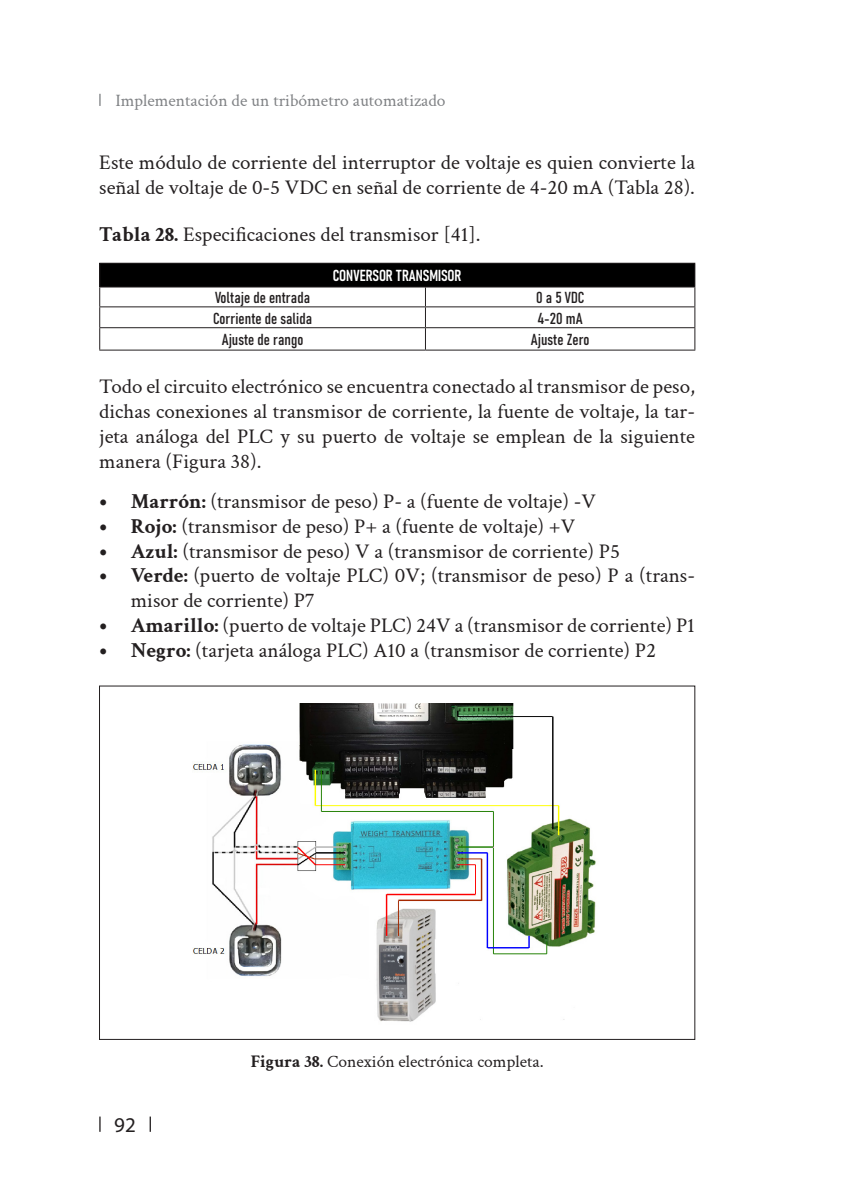
<style>
.page{position:relative;width:844px;height:1191px;background:#fff}
.page>*{position:absolute;margin:0;border:0;box-sizing:border-box;transform-origin:0 0}
.Contenido{font:21px/24.8px "Crimson Text";color:#231f20}
.LISTA_TABLAS{font:21px "Crimson Text";color:#231f20}
.t1{font:21px "Myriad Pro";color:#231f20}
.t2{font:17.5px "Crimson Text";color:#808285}
.Contenido-2{font:17.5px "Crimson Text";color:#231f20}
.Sin_espaciado{font:15.75px "Bahnschrift";color:#231f20}
.Sin_espaciado-2{font:15.75px "Bahnschrift";letter-spacing:-.01em;color:#fff}
.s1{font-weight:700}
</style>
<div class="page">
<svg style="left:99px;top:1116px;width:2px;height:15px"></svg>
<svg style="left:149px;top:1116px;width:2px;height:15px"></svg>
<svg style="left:99px;top:94px;width:2px;height:12px"></svg>
<div style="left:100px;top:263px;width:594px;height:24px;background:#000"></div>
<hr style="left:99px;top:263px;width:326px;height:1px;background:#231f20">
<hr style="left:425px;top:263px;width:270px;height:1px;background:#231f20">
<hr style="left:99px;top:286px;width:326px;height:1px;background:#231f20">
<hr style="left:425px;top:286px;width:270px;height:1px;background:#231f20">
<hr style="left:99px;top:306px;width:326px;height:1px;background:#231f20">
<hr style="left:425px;top:306px;width:270px;height:1px;background:#231f20">
<hr style="left:99px;top:327px;width:326px;height:1px;background:#231f20">
<svg style="left:99px;top:264px;width:1px;height:86px"></svg>
<hr style="left:425px;top:327px;width:270px;height:1px;background:#231f20">
<svg style="left:425px;top:287px;width:1px;height:63px"></svg>
<svg style="left:694px;top:264px;width:1px;height:86px"></svg>
<hr style="left:99px;top:350px;width:326px;height:1px;background:#231f20">
<hr style="left:425px;top:350px;width:270px;height:1px;background:#231f20">
<img style="left:193px;top:703px;width:403px;height:319px">
<p class="t2" style="left:115px;top:88px;width:331px">Implementación de un tribómetro automatizado</p>
<p class="Contenido" style="left:99px;top:149px;width:597px">Este módulo de corriente del interruptor de voltaje es quien convierte la señal de voltaje de 0-5 VDC en señal de corriente de 4-20 mA (Tabla 28).</p>
<p class="LISTA_TABLAS" style="left:99px;top:219px;width:383px"><span class="s1">Tabla 28.</span> Especificaciones del transmisor [41].</p>
<p class="Sin_espaciado-2" style="left:333px;top:266px;width:130px">CONVERSOR TRANSMISOR</p>
<p class="Sin_espaciado" style="left:215px;top:288px;width:96px">Voltaje de entrada</p>
<p class="Sin_espaciado" style="left:536px;top:288px;width:50px">0 a 5 VDC</p>
<p class="Sin_espaciado" style="left:213px;top:308px;width:101px">Corriente de salida</p>
<p class="Sin_espaciado" style="left:537px;top:308px;width:47px">4-20 mA</p>
<p class="Sin_espaciado" style="left:222px;top:330px;width:83px">Ajuste de rango</p>
<p class="Sin_espaciado" style="left:531px;top:330px;width:60px">Ajuste Zero</p>
<p class="Contenido" style="left:99px;top:373px;width:597px;text-align:justify">Todo el circuito electrónico se encuentra conectado al transmisor de peso, dichas conexiones al transmisor de corriente, la fuente de voltaje, la tar&shy;jeta análoga del PLC y su puerto de voltaje se emplean de la siguiente manera (Figura 38).</p>
<p class="Contenido" style="left:99px;top:488px;width:498px"><span class="s1">• Marrón:</span> (transmisor de peso) P- a (fuente de voltaje) -V</p>
<p class="Contenido" style="left:99px;top:512px;width:477px"><span class="s1">• Rojo:</span> (transmisor de peso) P+ a (fuente de voltaje) +V</p>
<p class="Contenido" style="left:99px;top:537px;width:522px"><span class="s1">• Azul:</span> (transmisor de peso) V a (transmisor de corriente) P5</p>
<p class="Contenido" style="left:131px;top:562px;width:565px;text-indent:-32px"><span class="s1">• Verde:</span> (puerto de voltaje PLC) 0V; (transmisor de peso) P a (trans&shy;misor de corriente) P7</p>
<p class="Contenido" style="left:99px;top:612px;width:597px"><span class="s1">• Amarillo:</span> (puerto de voltaje PLC) 24V a (transmisor de corriente) P1</p>
<p class="Contenido" style="left:99px;top:637px;width:558px"><span class="s1">• Negro:</span> (tarjeta análoga PLC) A10 a (transmisor de corriente) P2</p>
<p class="t1" style="left:114px;top:1111px;width:23px">92</p>
<p class="Contenido-2" style="left:251px;top:1049px;width:294px"><span class="s1">Figura 38.</span> Conexión electrónica completa.</p>
</div>
